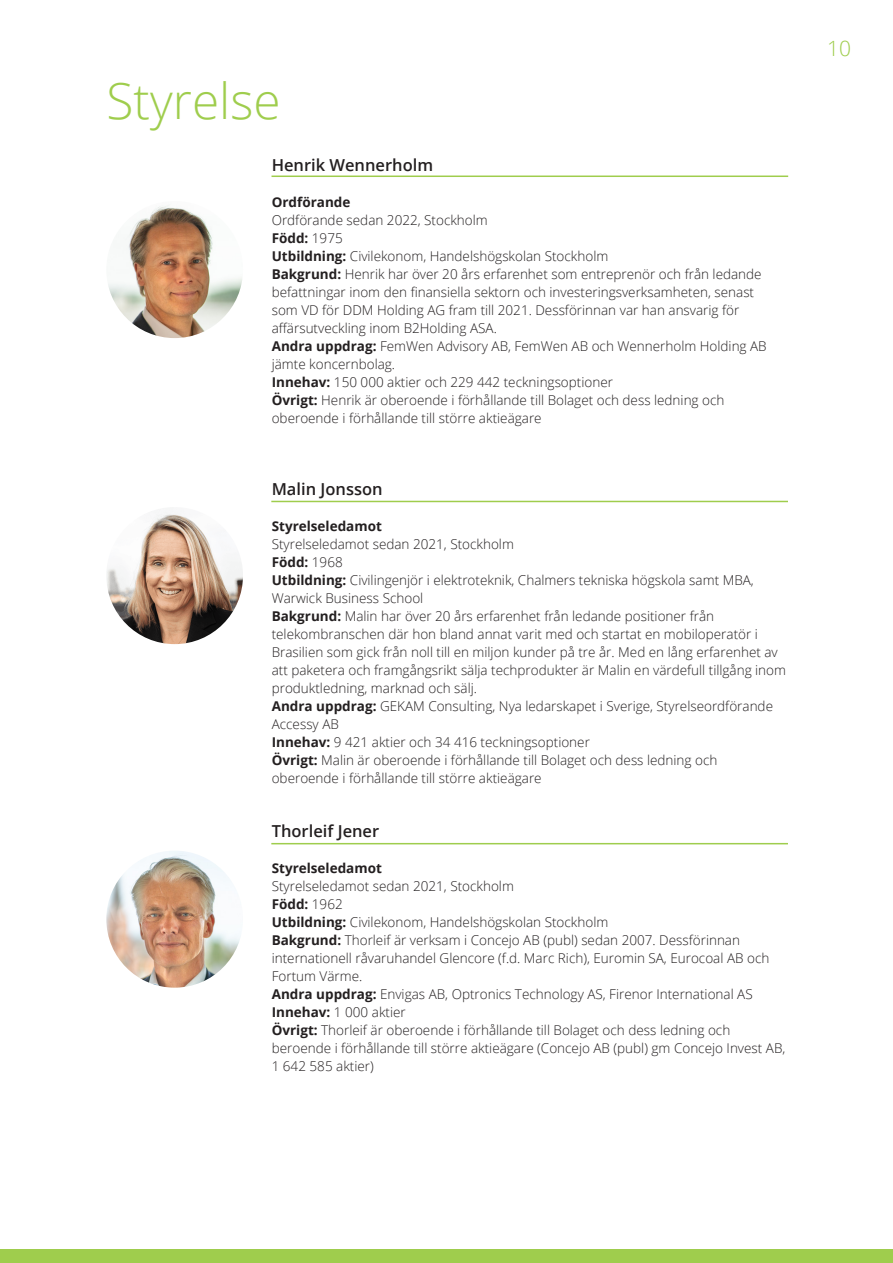
<style>
.page{position:relative;width:893px;height:1263px;background:#fff}
.page>*{position:absolute;margin:0;border:0;box-sizing:border-box;transform-origin:0 0}
.t1{font:300 49.5px "Open Sans";color:#9fcd4d}
.t2{font:300 21px "Open Sans";color:#9fcd4d}
.t3{font:600 16.5px "Open Sans";color:#231f20}
.t4{font:300 13.5px/18px "Open Sans";color:#231f20}
.t5{font:700 13.5px "Open Sans";color:#231f20}
.s1{font-weight:300}
.s2{font-weight:700}
</style>
<div class="page">
<div style="left:0;top:1249px;width:893px;height:14px;background:#9fcd4d"></div>
<hr style="left:272px;top:176px;width:516px;height:1px;background:#9fcd4d">
<hr style="left:271px;top:501px;width:517px;height:1px;background:#9fcd4d">
<hr style="left:271px;top:843px;width:517px;height:1px;background:#9fcd4d">
<img style="left:106px;top:201px;width:137px;height:137px;border-radius:68px">
<img style="left:106px;top:507px;width:137px;height:137px;border-radius:68px">
<img style="left:106px;top:850px;width:137px;height:138px;border-radius:68px">
<p class="t1" style="left:106px;top:67px;width:176px">Styrelse</p>
<p class="t3" style="left:272px;top:154px;width:163px">Henrik Wennerholm</p>
<p class="t5" style="left:272px;top:192px;width:80px">Ordförande</p>
<p class="t4" style="left:272px;top:211px;width:218px">Ordförande sedan 2022, Stockholm</p>
<p class="t5" style="left:272px;top:228px;width:73px">Född: <span class="s1">1975</span></p>
<p class="t4" style="left:272px;top:247px;width:338px"><span class="s2">Utbildning:</span> Civilekonom, Handelshögskolan Stockholm</p>
<p class="t4" style="left:272px;top:265px;width:491px"><span class="s2">Bakgrund:</span> Henrik har över 20 års erfarenhet som entreprenör och från ledande befattningar inom den finansiella sektorn och investeringsverksamheten, senast som VD för DDM Holding AG fram till 2021. Dessförinnan var han ansvarig för affärsutveckling inom B2Holding ASA.</p>
<p class="t4" style="left:272px;top:337px;width:497px"><span class="s2">Andra uppdrag:</span> FemWen Advisory AB, FemWen AB och Wennerholm Holding AB jämte koncernbolag.</p>
<p class="t4" style="left:272px;top:373px;width:343px"><span class="s2">Innehav:</span> 150 000 aktier och 229 442 teckningsoptioner</p>
<p class="t4" style="left:272px;top:391px;width:454px"><span class="s2">Övrigt:</span> Henrik är oberoende i förhållande till Bolaget och dess ledning och oberoende i förhållande till större aktieägare</p>
<p class="t3" style="left:272px;top:478px;width:112px">Malin Jonsson</p>
<p class="t5" style="left:272px;top:516px;width:112px">Styrelseledamot</p>
<p class="t4" style="left:272px;top:535px;width:244px">Styrelseledamot sedan 2021, Stockholm</p>
<p class="t5" style="left:272px;top:552px;width:73px">Född: <span class="s1">1968</span></p>
<p class="t4" style="left:272px;top:571px;width:484px"><span class="s2">Utbildning:</span> Civilingenjör i elektroteknik, Chalmers tekniska högskola samt MBA,<br>Warwick Business School</p>
<p class="t4" style="left:272px;top:607px;width:516px"><span class="s2">Bakgrund:</span> Malin har över 20 års erfarenhet från ledande positioner från telekombranschen där hon bland annat varit med och startat en mobiloperatör i Brasilien som gick från noll till en miljon kunder på tre år. Med en lång erfarenhet av att paketera och framgångsrikt sälja techprodukter är Malin en värdefull tillgång inom produktledning, marknad och sälj.</p>
<p class="t4" style="left:272px;top:697px;width:503px"><span class="s2">Andra uppdrag:</span> GEKAM Consulting, Nya ledarskapet i Sverige, Styrelseordförande<br>Accessy AB</p>
<p class="t4" style="left:272px;top:733px;width:320px"><span class="s2">Innehav:</span> 9 421 aktier och 34 416 teckningsoptioner</p>
<p class="t4" style="left:272px;top:751px;width:447px"><span class="s2">Övrigt:</span> Malin är oberoende i förhållande till Bolaget och dess ledning och oberoende i förhållande till större aktieägare</p>
<p class="t3" style="left:272px;top:820px;width:109px">Thorleif Jener</p>
<p class="t5" style="left:272px;top:858px;width:112px">Styrelseledamot</p>
<p class="t4" style="left:272px;top:877px;width:244px">Styrelseledamot sedan 2021, Stockholm</p>
<p class="t5" style="left:272px;top:894px;width:73px">Född: <span class="s1">1962</span></p>
<p class="t4" style="left:272px;top:913px;width:338px"><span class="s2">Utbildning:</span> Civilekonom, Handelshögskolan Stockholm</p>
<p class="t4" style="left:272px;top:931px;width:499px"><span class="s2">Bakgrund:</span> Thorleif är verksam i Concejo AB (publ) sedan 2007. Dessförinnan internationell råvaruhandel Glencore (f.d. Marc Rich), Euromin SA, Eurocoal AB och<br>Fortum Värme.</p>
<p class="t4" style="left:272px;top:985px;width:482px"><span class="s2">Andra uppdrag:</span> Envigas AB, Optronics Technology AS, Firenor International AS</p>
<p class="t4" style="left:272px;top:1003px;width:136px"><span class="s2">Innehav:</span> 1 000 aktier</p>
<p class="t4" style="left:272px;top:1021px;width:515px"><span class="s2">Övrigt:</span> Thorleif är oberoende i förhållande till Bolaget och dess ledning och beroende i förhållande till större aktieägare (Concejo AB (publ) gm Concejo Invest AB,<br>1 642 585 aktier)</p>
<h2 class="t2" style="left:827px;top:34px;width:25px">10</h2>
</div>
